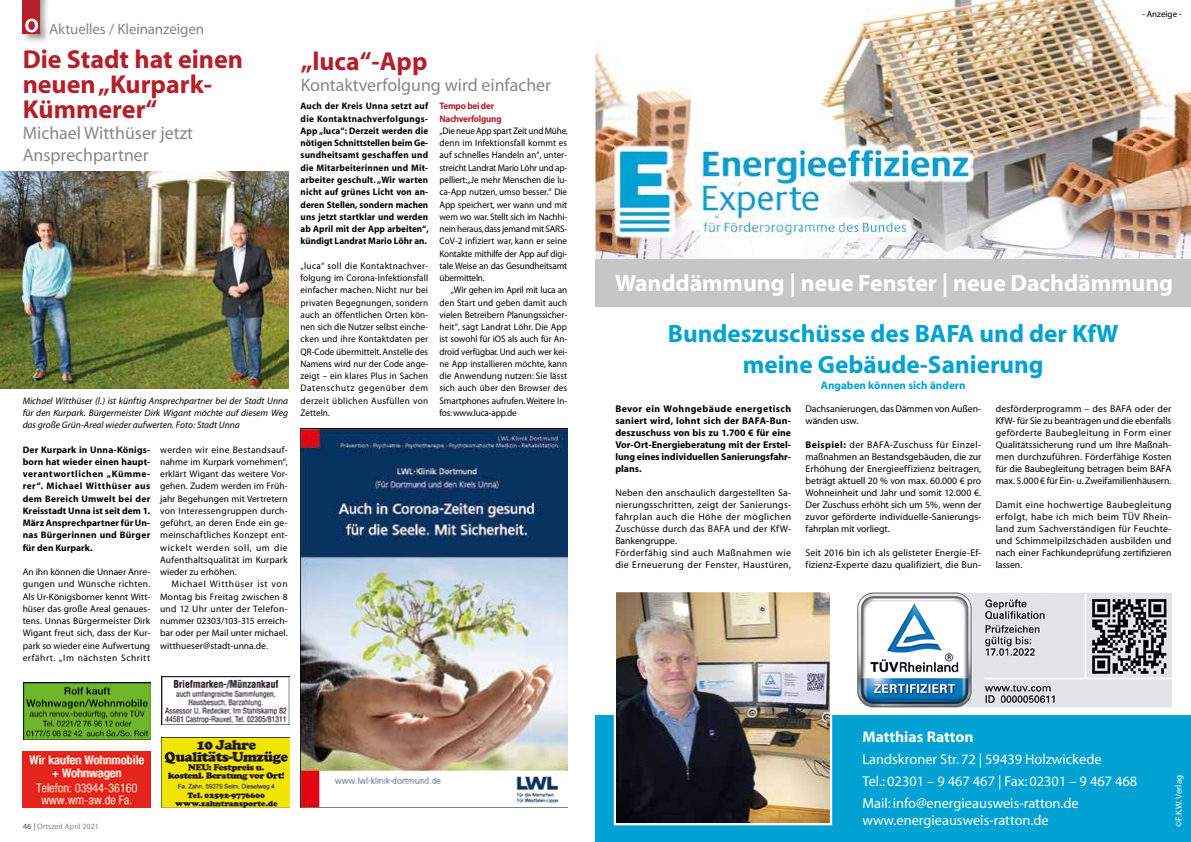
<style>
.page{position:relative;width:1191px;height:842px;background:#fff}
.page>*{position:absolute;margin:0;border:0;box-sizing:border-box;transform-origin:0 0}
.t1{font:700 26px/25px "Myriad";color:#b61f29}
.t2{font:700 25.2px/30.2px "Myriad";color:#00a2d3;text-align:center}
.t3{font:700 23.7px "Myriad";color:#fff}
.t4{font:18px/21.6px "Myriad";color:#878787}
.t5{font:700 15.6px "Myriad";color:#fff}
.t6{font:15px "Myriad";letter-spacing:-.005em;color:#878787}
.t7{font:14.4px/22px "Myriad";color:#fff}
.t8{font:700 11.1px "Myriad";color:#00a2d3}
.t9{font:9.8px/12px "Myriad";letter-spacing:.015em;color:#000;text-align:justify}
.t10{font:700 9.8px/12px "Myriad";color:#000;text-align:justify}
.t11{font:9.8px/12px "Myriad";letter-spacing:-.005em;color:#000}
.t12{font:9.5px/12.3px "Myriad";letter-spacing:.005em;color:#000;text-align:justify;scale:.96 1}
.t13{font:9.5px/12.3px "Myriad";letter-spacing:.005em;color:#000;text-align:justify}
.t14{font:700 9.5px/12.3px "Myriad";letter-spacing:.005em;color:#000;text-align:justify;scale:.96 1}
.t15{font:700 9.5px/12.3px "Myriad";letter-spacing:.005em;color:#000;text-align:justify}
.t16{font:italic 9.5px/12.3px "Myriad";color:#000;text-align:justify}
.t17{font:700 9.5px/12.3px "Myriad";letter-spacing:-.03em;color:#b61f29;scale:.96 1}
.t18{font:9px "Myriad";color:#fff}
.t19{font:9px "Myriad";color:#000}
.t20{font:8px "Myriad";color:#878787}
.s1{font-weight:700}
.s2{font-family:"Myriad Pro"}
</style>
<div class="page">
<div style="left:21px;top:0;width:29px;height:44px;background:#000;opacity:.41"></div>
<div style="left:23px;top:0;width:17px;height:34px;background:#b61f29"></div>
<svg style="left:25px;top:19px;width:13px;height:13px"></svg>
<img style="left:23px;top:751px;width:127px;height:57px">
<img style="left:162px;top:737px;width:127px;height:71px">
<img style="left:23px;top:682px;width:128px;height:57px">
<img style="left:162px;top:676px;width:127px;height:49px">
<img style="left:0;top:171px;width:289px;height:218px">
<img style="left:300px;top:429px;width:267px;height:379px">
<img style="left:857px;top:592px;width:314px;height:115px">
<div style="left:595px;top:716px;width:596px;height:126px;background:#00a2d3"></div>
<img style="left:617px;top:593px;width:212px;height:229px">
<div style="left:614px;top:590px;width:218px;height:235px;border:2px solid #fff"></div>
<img style="left:817px;top:0;width:316px;height:153px">
<img style="left:1133px;top:54px;width:58px;height:205px">
<img style="left:968px;top:153px;width:166px;height:106px">
<img style="left:821px;top:244px;width:147px;height:15px">
<img style="left:595px;top:48px;width:102px;height:211px">
<div style="left:595px;top:259px;width:596px;height:48px;background:#c6c6c6"></div>
<img style="left:972px;top:142px;width:3px;height:99px">
<img style="left:613px;top:142px;width:1px;height:99px">
<img style="left:614px;top:141px;width:358px;height:103px">
<h3 class="t6" style="left:49px;top:21px;width:157px">Aktuelles / Kleinanzeigen</h3>
<h1 class="t1" style="left:23px;top:47px;width:222px">Die Stadt hat einen neuen „Kurpark-<br>Kümmerer“</h1>
<h3 class="t4" style="left:23px;top:123px;width:172px">Michael Witthüser jetzt<br>Ansprechpartner</h3>
<p class="t16" style="left:23px;top:395px;width:267px">Michael Witthüser (l.) ist künftig Ansprechpartner bei der Stadt Unna für den Kurpark. Bürgermeister Dirk Wigant möchte auf diesem Weg das große Grün-Areal wieder aufwerten. Foto: Stadt Unna</p>
<p class="t15" style="left:23px;top:444px;width:129px">Der Kurpark in Unna-Königs&shy;born hat wieder einen haupt&shy;verantwortlichen „Kümme&shy;rer“. Michael Witthüser aus dem Bereich Umwelt bei der Kreisstadt Unna ist seit dem 1.<br>März Ansprechpartner für Un&shy;nas Bürgerinnen und Bürger für den Kurpark.</p>
<p class="t13" style="left:23px;top:566px;width:129px">An ihn können die Unnaer Anre&shy;gungen und Wünsche richten.<br>Als Ur-Königsborner kennt Witt&shy;hüser das große Areal genaues&shy;tens. Unnas Bürgermeister Dirk Wigant freut sich, dass der Kur&shy;park so wieder eine Aufwertung erfährt. „Im nächsten Schritt</p>
<p class="t13" style="left:160px;top:444px;width:129px">werden wir eine Bestandsauf&shy;nahme im Kurpark vornehmen“, erklärt Wigant das weitere Vor&shy;gehen. Zudem werden im Früh&shy;jahr Begehungen mit Vertretern von Interessengruppen durch&shy;geführt, an deren Ende ein ge&shy;meinschaftliches Konzept ent&shy;wickelt werden soll, um die Aufenthaltsqualität im Kurpark wieder zu erhöhen.</p>
<p class="t13" style="left:160px;top:578px;width:129px;text-indent:11px">Michael Witthüser ist von Montag bis Freitag zwischen 8 und 12 Uhr unter der Telefon&shy;nummer 02303/103-315 erreich&shy;bar oder per Mail unter michael. witthueser@stadt-unna.de.</p>
<h1 class="t1" style="left:301px;top:49px;width:128px">„luca“-App</h1>
<h3 class="t4" style="left:301px;top:75px;width:252px">Kontaktverfolgung wird einfacher</h3>
<p class="t14" style="left:300px;top:100px;width:135px">Auch der Kreis Unna setzt auf die Kontaktnachverfolgungs-App „luca“: Derzeit werden die nötigen Schnittstellen beim Ge&shy;sundheitsamt geschaffen und die Mitarbeiterinnen und Mit&shy;arbeiter geschult. „Wir warten nicht auf grünes Licht von an&shy;deren Stellen, sondern machen uns jetzt startklar und werden ab April mit der App arbeiten“, kündigt Landrat Mario Löhr an.</p>
<p class="t12" style="left:300px;top:260px;width:134px">„luca“ soll die Kontaktnachver&shy;folgung im Corona-Infektionsfall einfacher machen. Nicht nur bei privaten Begegnungen, sondern auch an öffentlichen Orten kön&shy;nen sich die Nutzer selbst einche&shy;cken und ihre Kontaktdaten per QR-Code übermittelt. Anstelle des Namens wird nur der Code ange&shy;zeigt – ein klares Plus in Sachen Datenschutz gegenüber dem derzeit üblichen Ausfüllen von Zetteln.</p>
<p class="t17" style="left:439px;top:100px;width:66px">Tempo bei der<br>Nachverfolgung</p>
<p class="t12" style="left:439px;top:125px;width:135px">„Die neue App spart Zeit und Mühe, denn im Infektionsfall kommt es auf schnelles Handeln an“, unter&shy;streicht Landrat Mario Löhr und ap&shy;pelliert:„Je mehr Menschen die lu&shy;ca-App nutzen, umso besser.“ Die App speichert, wer wann und mit wem wo war. Stellt sich im Nachhi&shy;nein heraus, dass jemand mit SARS-CoV-2 infiziert war, kann er seine Kontakte mithilfe der App auf digi&shy;tale Weise an das Gesundheitsamt übermitteln.</p>
<p class="t12" style="left:439px;top:284px;width:134px;text-indent:11px">„Wir gehen im April mit luca an den Start und geben damit auch vielen Betreibern Planungssicher&shy;heit“, sagt Landrat Löhr. Die App ist sowohl für iOS als auch für An&shy;droid verfügbar. Und auch wer kei&shy;ne App installieren möchte, kann die Anwendung nutzen: Sie lässt sich auch über den Browser des Smartphones aufrufen. Weitere In&shy;fos: www.luca-app.de</p>
<p class="t20" style="left:23px;top:823px;width:78px"><span class="s1">46 |</span> Ortszeit April 2021</p>
<p class="t19" style="left:1142px;top:9px;width:41px">- Anzeige -</p>
<h3 class="t3" style="left:615px;top:271px;width:559px">Wanddämmung | neue Fenster | neue Dachdämmung</h3>
<h2 class="t2" style="left:668px;top:320px;width:452px">Bundeszuschüsse des BAFA und der KfW meine Gebäude-Sanierung</h2>
<p class="t8" style="left:821px;top:379px;width:146px">Angaben können sich ändern</p>
<p class="t10" style="left:615px;top:403px;width:177px">Bevor ein Wohngebäude energetisch saniert wird, lohnt sich der BAFA-Bun&shy;deszuschuss von bis zu 1.700 <span class="s2">€</span> für eine Vor-Ort-Energieberatung mit der Erstel&shy;lung eines individuellen Sanierungsfahr&shy;plans.</p>
<p class="t9" style="left:615px;top:487px;width:177px;text-align:left">Neben den anschaulich dargestellten Sa&shy;nierungsschritten, zeigt der Sanierungs&shy;fahrplan auch die Höhe der möglichen Zuschüsse durch das BAFA und der KfW-Bankengruppe.<br>Förderfähig sind auch Maßnahmen wie die Erneuerung der Fenster, Haustüren,</p>
<p class="t11" style="left:805px;top:403px;width:177px">Dachsanierungen, das Dämmen von Außen&shy;wänden usw.</p>
<p class="t9" style="left:805px;top:439px;width:177px"><span class="s1">Beispiel:</span> der BAFA-Zuschuss für Einzel&shy;maßnahmen an Bestandsgebäuden, die zur Erhöhung der Energieeffizienz beitragen, beträgt aktuell 20 % von max. 60.000 <span class="s2">€</span> pro Wohneinheit und Jahr und somit 12.000 <span class="s2">€</span>.<br>Der Zuschuss erhöht sich um 5%, wenn der zuvor geförderte individuelle-Sanierungs&shy;fahrplan mit vorliegt.</p>
<p class="t9" style="left:805px;top:547px;width:177px">Seit 2016 bin ich als gelisteter Energie-Ef&shy;fizienz-Experte dazu qualifiziert, die Bun-</p>
<p class="t9" style="left:995px;top:403px;width:177px">desförderprogramm – des BAFA oder der KfW- für Sie zu beantragen und die ebenfalls geförderte Baubegleitung in Form einer Qualitätssicherung rund um Ihre Maßnah&shy;men durchzuführen. Förderfähige Kosten für die Baubegleitung betragen beim BAFA max. 5.000 <span class="s2">€</span> für Ein- u. Zweifamilienhäusern.</p>
<p class="t9" style="left:995px;top:499px;width:177px">Damit eine hochwertige Baubegleitung erfolgt, habe ich mich beim TÜV Rhein&shy;land zum Sachverständigen für Feuchte&shy;und Schimmelpilzschäden ausbilden und nach einer Fachkundeprüfung zertifizieren lassen.</p>
<h3 class="t5" style="left:862px;top:729px;width:113px">Matthias Ratton</h3>
<h3 class="t7" style="left:862px;top:749px;width:276px">Landskroner Str. 72 | 59439 Holzwickede<br>Tel.: 02301 – 9 467 467 | Fax: 02301 – 9 467 468<br>Mail: info@energieausweis-ratton.de</h3>
<h3 class="t7" style="left:862px;top:810px;width:188px">www.energieausweis-ratton.de</h3>
<p class="t18" style="left:1174px;top:827px;width:53px;rotate:-90deg">©F.K.W. Verlag</p>
</div>
